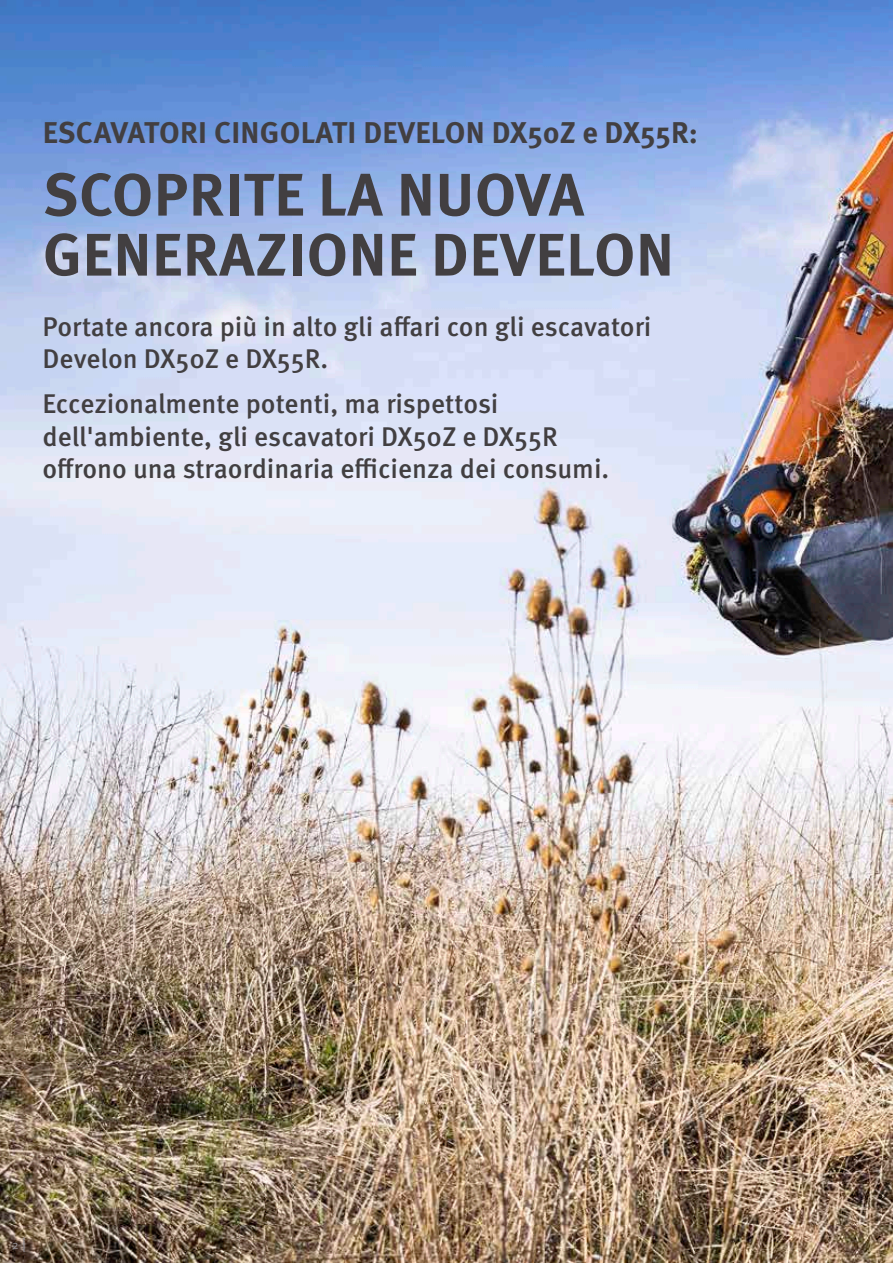
<style>
.page{position:relative;width:893px;height:1263px;background:#fff}
.page>*{position:absolute;margin:0;border:0;box-sizing:border-box;transform-origin:0 0}
.t1{font:700 60px/60px "Meta Pro";letter-spacing:.01em;color:#423f41}
.t2{font:700 30px "Meta Pro";letter-spacing:.01em;color:#423f41}
.t3{font:500 27px/32.4px "Meta Pro";color:#423f41}
.t4{font:12px "Meta Pro Norm";color:#979296}
.s1{font-size:15px}
</style>
<div class="page">
<img style="left:0;top:0;width:893px;height:1263px">
<p class="t2" style="left:43px;top:109px;width:657px">ESCAVATORI CINGOLATI DEVELON DX50Z e DX55R:</p>
<h1 class="t1" style="left:43px;top:161px;width:633px">SCOPRITE LA NUOVA<br>GENERAZIONE DEVELON</h1>
<p class="t3" style="left:43px;top:308px;width:611px">Portate ancora più in alto gli affari con gli escavatori<br>Develon DX50Z e DX55R.</p>
<p class="t3" style="left:43px;top:386px;width:568px">Eccezionalmente potenti, ma rispettosi dell'ambiente, gli escavatori DX50Z e DX55R offrono una straordinaria efficienza dei consumi.</p>
<p class="t4" style="left:12px;top:1235px;width:15px">2 <span class="s1">|</span></p>
</div>
